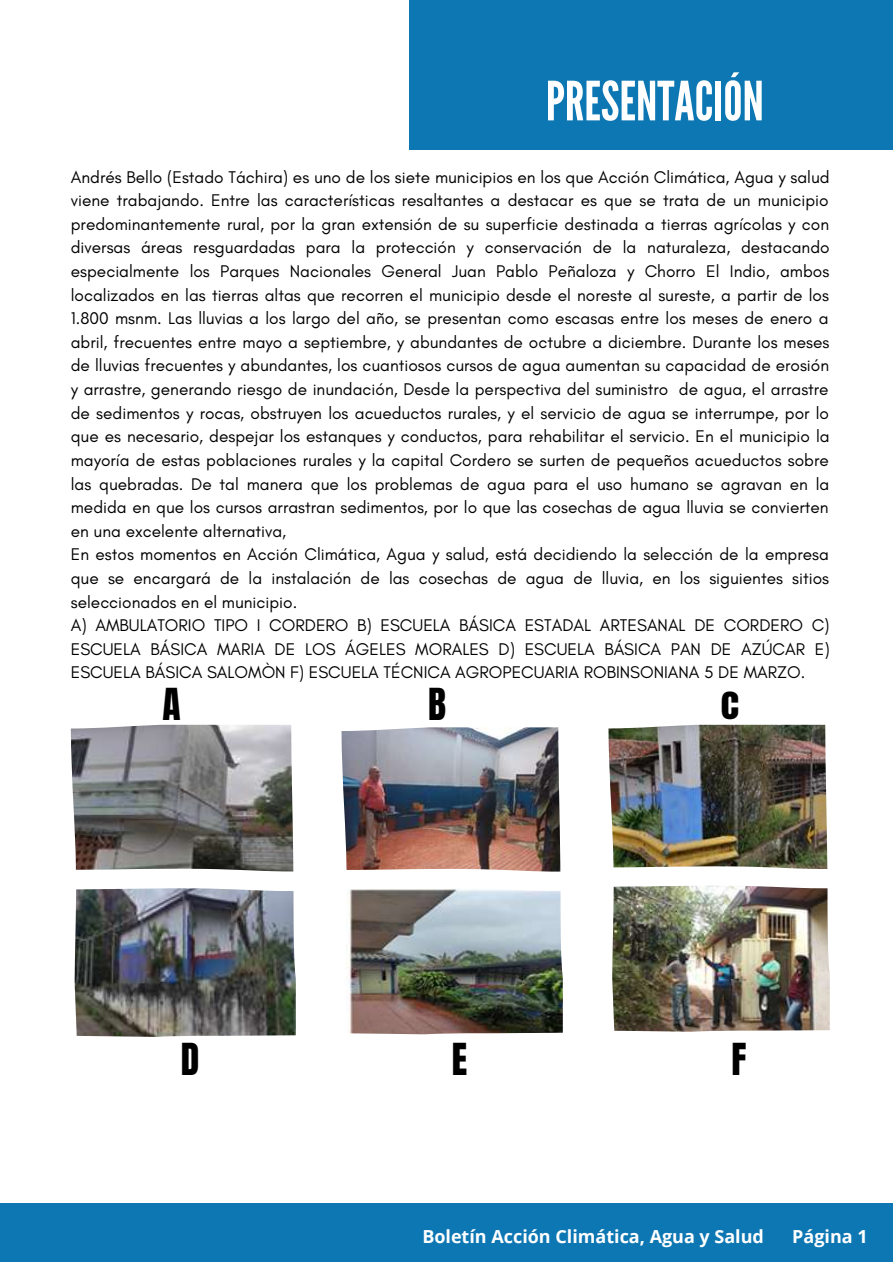
<style>
.page{position:relative;width:893px;height:1264px;background:#fff}
.page>*{position:absolute;margin:0;border:0;box-sizing:border-box;transform-origin:0 0}
.t1{font:54px "League Gothic";color:#fff}
.t2{font:37.5px "Anton";color:#000}
.t3{font:700 18px "Open Sans";color:#fff}
.t4{font:17.25px/23.5px "Glacial Indifference";color:#000}
</style>
<div class="page">
<div style="left:409px;top:0;width:483px;height:150px;background:#0d77b4"></div>
<div style="left:0;top:1202px;width:892px;height:59px;background:#0d77b4"></div>
<img style="left:71px;top:724px;width:222px;height:147px">
<img style="left:75px;top:888px;width:220px;height:148px">
<img style="left:341px;top:727px;width:219px;height:144px">
<img style="left:346px;top:889px;width:216px;height:145px">
<img style="left:608px;top:724px;width:219px;height:145px">
<img style="left:612px;top:885px;width:217px;height:146px">
<h1 class="t1" style="left:546px;top:70px;width:219px">PRESENTACIÓN</h1>
<p class="t4" style="left:71px;top:165px;width:760px">Andrés Bello (Estado Táchira) es uno de los siete municipios en los que Acción Climática, Agua y salud viene trabajando. Entre las características resaltantes a destacar es que se trata de un municipio predominantemente rural, por la gran extensión de su superficie destinada a tierras agrícolas y con diversas áreas resguardadas para la protección y conservación de la naturaleza, destacando especialmente los Parques Nacionales General Juan Pablo Peñaloza y Chorro El Indio, ambos localizados en las tierras altas que recorren el municipio desde el noreste al sureste, a partir de los 1.800 msnm. Las lluvias a los largo del año, se presentan como escasas entre los meses de enero a abril, frecuentes entre mayo a septiembre, y abundantes de octubre a diciembre. Durante los meses de lluvias frecuentes y abundantes, los cuantiosos cursos de agua aumentan su capacidad de erosión y arrastre, generando riesgo de inundación, Desde la perspectiva del suministro de agua, el arrastre de sedimentos y rocas, obstruyen los acueductos rurales, y el servicio de agua se interrumpe, por lo que es necesario, despejar los estanques y conductos, para rehabilitar el servicio. En el municipio la mayoría de estas poblaciones rurales y la capital Cordero se surten de pequeños acueductos sobre las quebradas. De tal manera que los problemas de agua para el uso humano se agravan en la medida en que los cursos arrastran sedimentos, por lo que las cosechas de agua lluvia se convierten en una excelente alternativa,<br>En estos momentos en Acción Climática, Agua y salud, está decidiendo la selección de la empresa que se encargará de la instalación de las cosechas de agua de lluvia, en los siguientes sitios seleccionados en el municipio.<br>A) AMBULATORIO TIPO I CORDERO B) ESCUELA BÁSICA ESTADAL ARTESANAL DE CORDERO C)<br>ESCUELA BÁSICA MARIA DE LOS ÁGELES MORALES D) ESCUELA BÁSICA PAN DE AZÚCAR E)<br>ESCUELA BÁSICA SALOMÒN F) ESCUELA TÉCNICA AGROPECUARIA ROBINSONIANA 5 DE MARZO.</p>
<h2 class="t2" style="left:163px;top:677px;width:20px">A</h2>
<h2 class="t2" style="left:428px;top:677px;width:19px">B</h2>
<h2 class="t2" style="left:720px;top:676px;width:20px">c</h2>
<h2 class="t2" style="left:181px;top:1031px;width:20px">D</h2>
<h2 class="t2" style="left:452px;top:1031px;width:17px">E</h2>
<h2 class="t2" style="left:731px;top:1031px;width:16px">F</h2>
<p class="t3" style="left:422px;top:1223px;width:343px">Boletín Acción Climática, Agua y Salud</p>
<p class="t3" style="left:792px;top:1223px;width:77px">Página 1</p>
</div>
